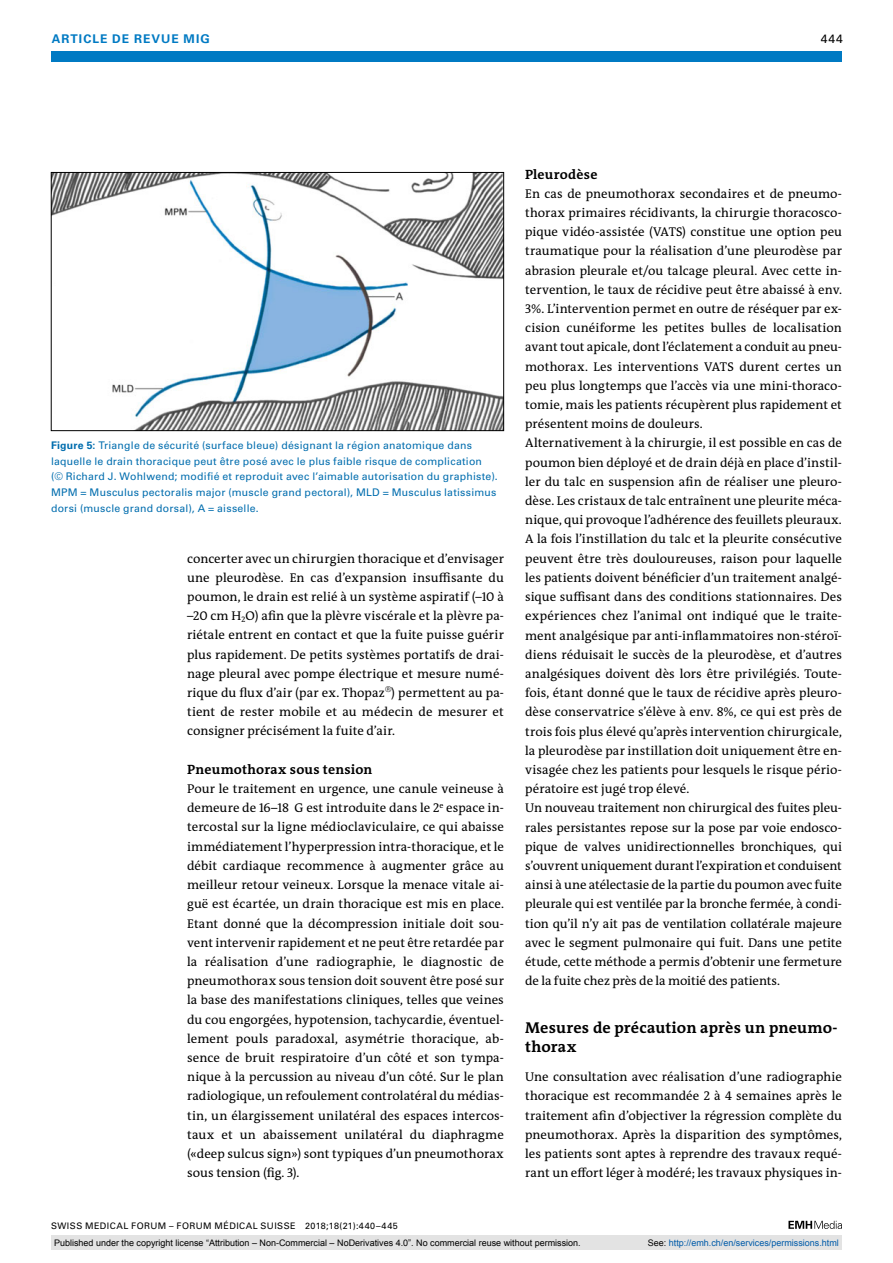
<style>
.page{position:relative;width:893px;height:1263px;background:#fff}
.page>*{position:absolute;margin:0;border:0;box-sizing:border-box;transform-origin:0 0}
.t1{font:700 15.75px/19.2px "The Antiqua B W7";letter-spacing:.01em;color:#000}
.t2{font:700 13.5px "The Antiqua B W7";letter-spacing:.015em;color:#000}
.t3{font:12.75px/19.2px "The Antiqua B W5 Plain";color:#000;text-align:justify}
.t4{font:700 12px "Univers LT Std";color:#007ac3}
.t5{font:12px "Univers LT Std";color:#000}
.t6{font:10.5px/15.8px "Univers LT Std";letter-spacing:.02em;color:#006dae}
.t7{font:9px "Arial";color:#000}
.t8{font:9px "Univers LT Std";letter-spacing:.05em;color:#000}
.t9{font:9px "Arial";color:#005ba9}
.s1{font-weight:700}
.s2{color:#000}
</style>
<div class="page">
<div style="left:51px;top:51px;width:791px;height:11px;background:#007ac3"></div>
<svg style="left:788px;top:1221px;width:54px;height:8px"></svg>
<img style="left:53px;top:174px;width:449px;height:255px">
<div style="left:51px;top:172px;width:453px;height:259px;border:1px solid #000"></div>
<div style="left:51px;top:1235px;width:791px;height:15px;background:#e3e3e3"></div>
<p class="t4" style="left:52px;top:31px;width:19px">ARTICLE</p>
<p class="t4" style="left:112px;top:31px;width:32px">DE REVUE</p>
<p class="t4" style="left:184px;top:31px;width:28px">MIG</p>
<p class="t5" style="left:821px;top:31px;width:23px">444</p>
<p class="t6" style="left:51px;top:437px;width:448px"><span class="s1">FIGURE 5:</span> Triangle de sécurité (surface bleue) désignant la région anatomique dans laquelle le drain thoracique peut être posé avec le plus faible risque de complication<br>(© Richard J. Wohlwend; modifié et reproduit avec l’aimable autorisation du graphiste).<br>MPM = Musculus pectoralis major (muscle grand pectoral), MLD = Musculus latissimus dorsi (muscle grand dorsal), A = aisselle.</p>
<p class="t3" style="left:187px;top:549px;width:318px">concerter avec un chirurgien thoracique et d’envisager une pleurodèse. En cas d’expansion insuffisante du poumon, le drain est relié à un système aspiratif (–10 à –20 cm H<sub>2</sub>O) afin que la plèvre viscérale et la plèvre pa&shy;riétale entrent en contact et que la fuite puisse guérir plus rapidement. De petits systèmes portatifs de drai&shy;nage pleural avec pompe électrique et mesure numé&shy;rique du flux d’air (par ex. Thopaz<sup>®</sup>) permettent au pa&shy;tient de rester mobile et au médecin de mesurer et consigner précisément la fuite d’air.</p>
<p class="t2" style="left:187px;top:761px;width:187px">Pneumothorax sous tension</p>
<p class="t3" style="left:187px;top:779px;width:318px">Pour le traitement en urgence, une canule veineuse à demeure de 16–18 G est introduite dans le 2<sup>e</sup> espace in&shy;tercostal sur la ligne médioclaviculaire, ce qui abaisse immédiatement l’hyperpression intra-thoracique, et le débit cardiaque recommence à augmenter grâce au meilleur retour veineux. Lorsque la menace vitale ai&shy;guë est écartée, un drain thoracique est mis en place.<br>Etant donné que la décompression initiale doit sou&shy;vent intervenir rapidement et ne peut être retardée par la réalisation d’une radiographie, le diagnostic de pneumothorax sous tension doit souvent être posé sur la base des manifestations cliniques, telles que veines du cou engorgées, hypotension, tachycardie, éventuel&shy;lement pouls paradoxal, asymétrie thoracique, ab&shy;sence de bruit respiratoire d’un côté et son tympa&shy;nique à la percussion au niveau d’un côté. Sur le plan radiologique, un refoulement controlatéral du médias&shy;tin, un élargissement unilatéral des espaces intercos&shy;taux et un abaissement unilatéral du diaphragme («deep sulcus sign») sont typiques d’un pneumothorax sous tension (fig. 3).</p>
<p class="t8" style="left:51px;top:1220px;width:348px">SWISS MEDICAL FORUM – FORUM MÉDICAL SUISSE 2018;18(21):440–445</p>
<p class="t2" style="left:525px;top:165px;width:74px">Pleurodèse</p>
<p class="t3" style="left:525px;top:184px;width:318px;text-align:left">En cas de pneumothorax secondaires et de pneumo&shy;thorax primaires récidivants, la chirurgie thoracosco&shy;pique vidéo-assistée (VATS) constitue une option peu traumatique pour la réalisation d’une pleurodèse par abrasion pleurale et/ou talcage pleural. Avec cette in&shy;tervention, le taux de récidive peut être abaissé à env.<br>3%. L’intervention permet en outre de réséquer par ex&shy;cision cunéiforme les petites bulles de localisation avant tout apicale, dont l’éclatement a conduit au pneu&shy;mothorax. Les interventions VATS durent certes un peu plus longtemps que l’accès via une mini-thoraco&shy;tomie, mais les patients récupèrent plus rapidement et présentent moins de douleurs.<br>Alternativement à la chirurgie, il est possible en cas de poumon bien déployé et de drain déjà en place d’instil&shy;ler du talc en suspension afin de réaliser une pleuro&shy;dèse. Les cristaux de talc entraînent une pleurite méca&shy;nique, qui provoque l’adhérence des feuillets pleuraux.<br>A la fois l’instillation du talc et la pleurite consécutive peuvent être très douloureuses, raison pour laquelle les patients doivent bénéficier d’un traitement analgé&shy;sique suffisant dans des conditions stationnaires. Des expériences chez l’animal ont indiqué que le traite&shy;ment analgésique par anti-inflammatoires non-stéroï&shy;diens réduisait le succès de la pleurodèse, et d’autres analgésiques doivent dès lors être privilégiés. Toute&shy;fois, étant donné que le taux de récidive après pleuro&shy;dèse conservatrice s’élève à env. 8%, ce qui est près de trois fois plus élevé qu’après intervention chirurgicale, la pleurodèse par instillation doit uniquement être en&shy;visagée chez les patients pour lesquels le risque pério&shy;pératoire est jugé trop élevé.<br>Un nouveau traitement non chirurgical des fuites pleu&shy;rales persistantes repose sur la pose par voie endosco&shy;pique de valves unidirectionnelles bronchiques, qui s’ouvrent uniquement durant l’expiration et conduisent ainsi à une atélectasie de la partie du poumon avec fuite pleurale qui est ventilée par la bronche fermée, à condi&shy;tion qu’il n’y ait pas de ventilation collatérale majeure avec le segment pulmonaire qui fuit. Dans une petite étude, cette méthode a permis d’obtenir une fermeture de la fuite chez près de la moitié des patients.</p>
<p class="t1" style="left:525px;top:1018px;width:314px">Mesures de précaution après un pneumo&shy;thorax</p>
<p class="t3" style="left:525px;top:1067px;width:318px">Une consultation avec réalisation d’une radiographie thoracique est recommandée 2 à 4 semaines après le traitement afin d’objectiver la régression complète du pneumothorax. Après la disparition des symptômes, les patients sont aptes à reprendre des travaux requé&shy;rant un effort léger à modéré; les travaux physiques in-</p>
<p class="t7" style="left:54px;top:1237px;width:528px">Published under the copyright license “Attribution – Non-Commercial – NoDerivatives 4.0”. No commercial reuse without permission.</p>
<p class="t9" style="left:648px;top:1237px;width:193px"><span class="s2">See:</span> http://emh.ch/en/services/permissions.html</p>
</div>
